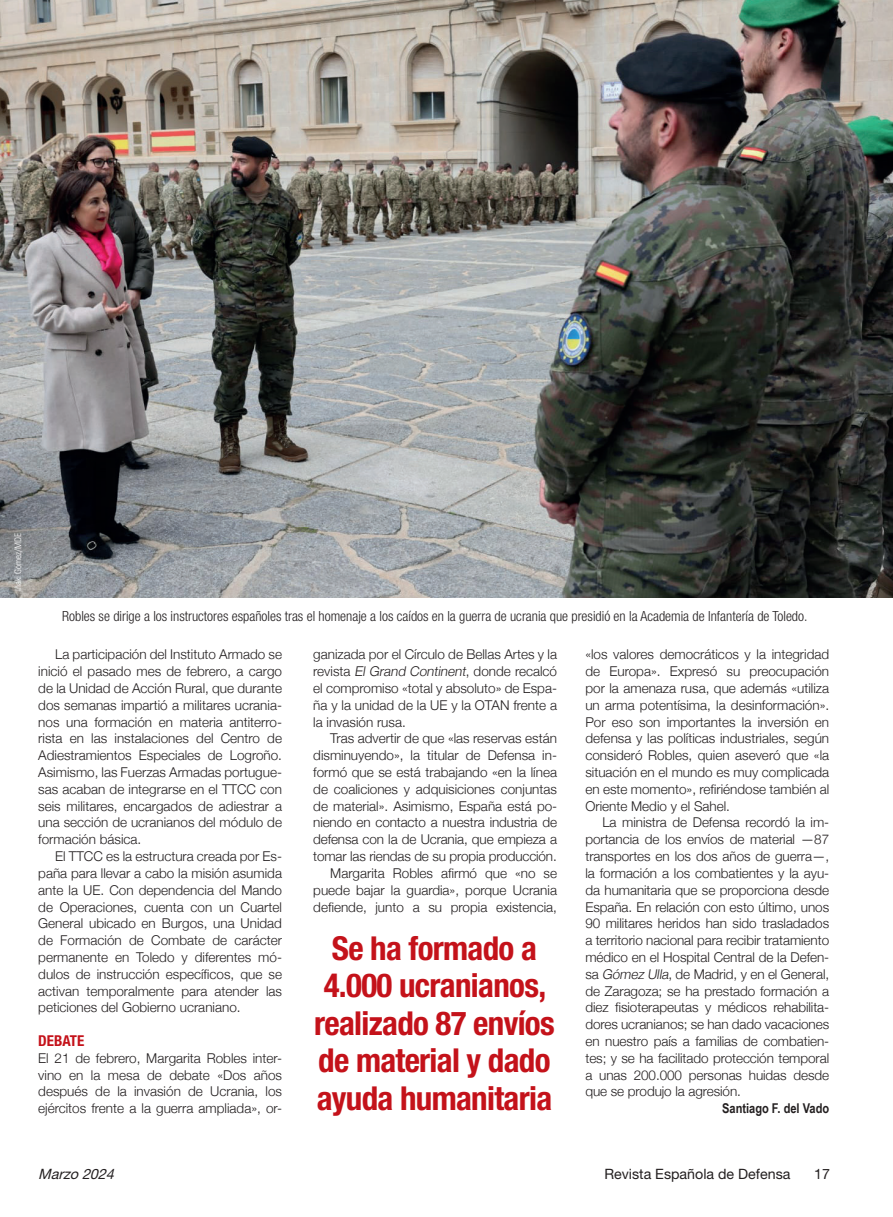
<style>
.page{position:relative;width:893px;height:1217px;background:#fff}
.page>*{position:absolute;margin:0;border:0;box-sizing:border-box;transform-origin:0 0}
.Coro-Sumario{font:700 condensed 33px/37.5px "Helvetica Neue";letter-spacing:-.02em;color:#c4121a;text-align:center}
.Coro-Ladillo{font:700 condensed 15px "Helvetica Neue";color:#c4121a}
.t1{font:14.25px "Helvetica Neue";color:#231f20}
.t2{font:italic 14.25px "Helvetica Neue";color:#231f20}
.Título_B{font:300 condensed 13.95px "Helvetica Neue";color:#231f20}
.Coro-Texto{font:300 13.5px/16.8px "Helvetica Neue";color:#231f20;text-align:justify}
.Firma{font:700 13.5px "Arial Narrow";color:#231f20}
.Crédito_foto{font:300 condensed 9px "Univers";letter-spacing:-.005em;color:#fff}
.s1{font-style:italic}
</style>
<div class="page">
<img style="left:1px;top:0;width:892px;height:597px">
<p class="Crédito_foto" style="left:13px;top:591px;width:59px;rotate:-90deg">Iñaki Gómez/MDE</p>
<p class="Título_B" style="left:62px;top:607px;width:747px">Robles se dirige a los instructores españoles tras el homenaje a los caídos en la guerra de ucrania que presidió en la Academia de Infantería de Toledo.</p>
<p class="Coro-Texto" style="left:38px;top:645px;width:245px;text-indent:17px">La participación del Instituto Armado se inició el pasado mes de febrero, a cargo de la Unidad de Acción Rural, que durante dos semanas impartió a militares ucrania&shy;nos una formación en materia antiterro&shy;rista en las instalaciones del Centro de Adiestramientos Especiales de Logroño.<br>Asimismo, las Fuerzas Armadas portugue&shy;sas acaban de integrarse en el TTCC con seis militares, encargados de adiestrar a una sección de ucranianos del módulo de formación básica.</p>
<p class="Coro-Texto" style="left:38px;top:846px;width:245px;text-indent:17px">El TTCC es la estructura creada por Es&shy;paña para llevar a cabo la misión asumida ante la UE. Con dependencia del Mando de Operaciones, cuenta con un Cuartel General ubicado en Burgos, una Unidad de Formación de Combate de carácter permanente en Toledo y diferentes mó&shy;dulos de instrucción específicos, que se activan temporalmente para atender las peticiones del Gobierno ucraniano.</p>
<p class="Coro-Ladillo" style="left:38px;top:1031px;width:48px">DEBATE</p>
<p class="Coro-Texto" style="left:38px;top:1048px;width:245px">El 21 de febrero, Margarita Robles inter&shy;vino en la mesa de debate «Dos años después de la invasión de Ucrania, los ejércitos frente a la guerra ampliada», or-</p>
<p class="Coro-Texto" style="left:313px;top:645px;width:245px">ganizada por el Círculo de Bellas Artes y la revista <span class="s1">El Grand Continent</span>, donde recalcó el compromiso «total y absoluto» de Espa&shy;ña y la unidad de la UE y la OTAN frente a la invasión rusa.</p>
<p class="Coro-Texto" style="left:313px;top:729px;width:245px;text-indent:17px">Tras advertir de que «las reservas están disminuyendo», la titular de Defensa in&shy;formó que se está trabajando «en la línea de coaliciones y adquisiciones conjuntas de material». Asimismo, España está po&shy;niendo en contacto a nuestra industria de defensa con la de Ucrania, que empieza a tomar las riendas de su propia producción.</p>
<p class="Coro-Texto" style="left:313px;top:863px;width:245px;text-indent:17px">Margarita Robles afirmó que «no se puede bajar la guardia», porque Ucrania defiende, junto a su propia existencia,</p>
<p class="Coro-Sumario" style="left:314px;top:928px;width:242px">Se ha formado a<br>4.000 ucranianos, realizado 87 envíos de material y dado ayuda humanitaria</p>
<p class="Coro-Texto" style="left:585px;top:645px;width:245px">«los valores democráticos y la integridad de Europa». Expresó su preocupación por la amenaza rusa, que además «utiliza un arma potentísima, la desinformación».<br>Por eso son importantes la inversión en defensa y las políticas industriales, según consideró Robles, quien aseveró que «la situación en el mundo es muy complicada en este momento», refiriéndose también al Oriente Medio y el Sahel.</p>
<p class="Coro-Texto" style="left:585px;top:813px;width:245px;text-indent:17px">La ministra de Defensa recordó la im&shy;portancia de los envíos de material —87 transportes en los dos años de guerra—, la formación a los combatientes y la ayu&shy;da humanitaria que se proporciona desde España. En relación con esto último, unos 90 militares heridos han sido trasladados a territorio nacional para recibir tratamiento médico en el Hospital Central de la Defen&shy;sa <span class="s1">Gómez Ulla</span>, de Madrid, y en el General, de Zaragoza; se ha prestado formación a diez fisioterapeutas y médicos rehabilita&shy;dores ucranianos; se han dado vacaciones en nuestro país a familias de combatien&shy;tes; y se ha facilitado protección temporal a unas 200.000 personas huidas desde que se produjo la agresión.</p>
<p class="Firma" style="left:722px;top:1097px;width:109px">Santiago F. del Vado</p>
<p class="t2" style="left:38px;top:1164px;width:81px">Marzo 2024</p>
<p class="t1" style="left:604px;top:1164px;width:188px">Revista Española de Defensa</p>
<p class="t1" style="left:814px;top:1164px;width:17px">17</p>
</div>
